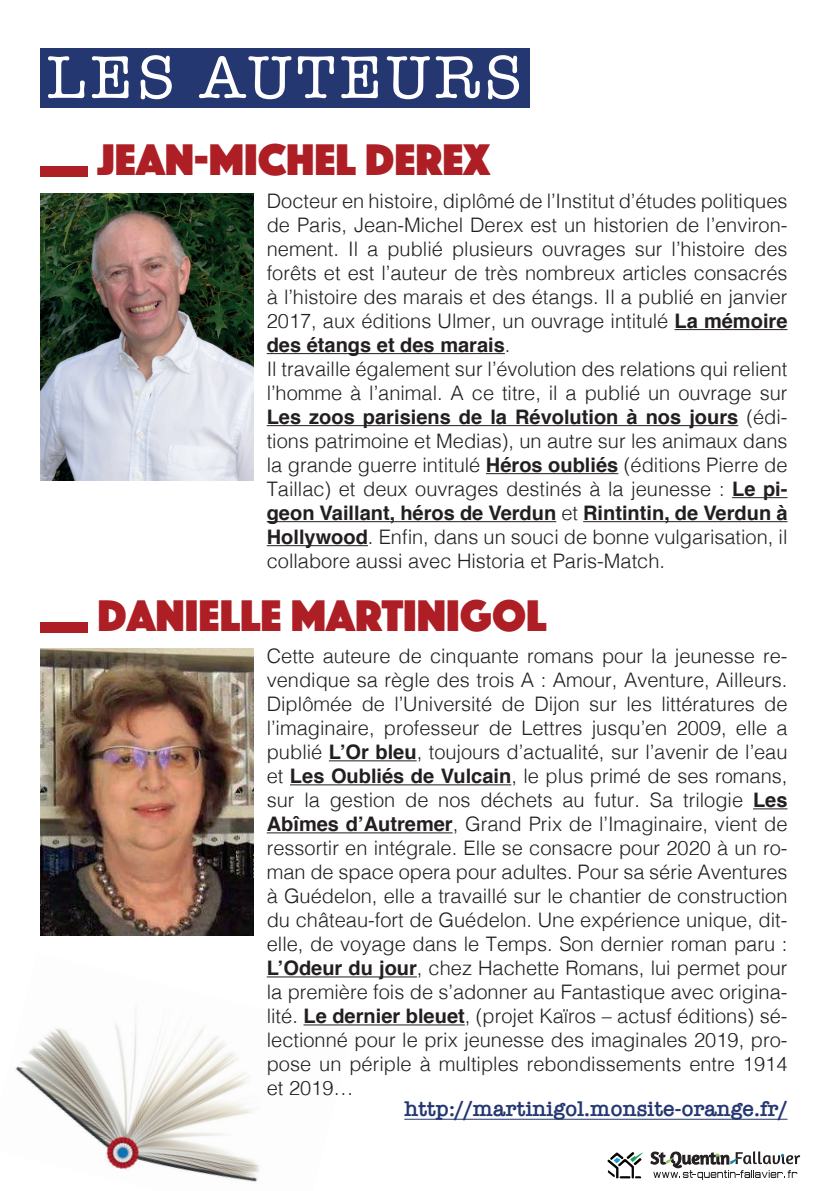
<style>
.page{position:relative;width:840px;height:1191px;background:#fff}
.page>*{position:absolute;margin:0;border:0;box-sizing:border-box;transform-origin:0 0}
.t1{font:62px "American Typewriter";letter-spacing:.07em;color:#fff}
.t2{font:46px "Phosphate Solid";color:#ae1e25}
.t3{font:600 22px "American Typewriter";color:#243771}
.t4{font:300 20px/24px "Helvetica";color:#231f20}
.s1{font-weight:700}
</style>
<div class="page">
<div style="left:40px;top:48px;width:489px;height:60px;background:#243771"></div>
<img style="left:15px;top:977px;width:337px;height:205px">
<svg style="left:607px;top:1152px;width:35px;height:26px"></svg>
<svg style="left:650px;top:1151px;width:149px;height:28px"></svg>
<div style="left:40px;top:167px;width:47px;height:10px;background:#ae1e25"></div>
<hr style="left:674px;top:329px;width:113px;height:1px;background:#231f20">
<hr style="left:266px;top:353px;width:238px;height:1px;background:#231f20">
<hr style="left:266px;top:425px;width:471px;height:1px;background:#231f20">
<hr style="left:485px;top:473px;width:133px;height:1px;background:#231f20">
<hr style="left:731px;top:497px;width:56px;height:1px;background:#231f20">
<hr style="left:266px;top:521px;width:290px;height:1px;background:#231f20">
<hr style="left:583px;top:521px;width:204px;height:1px;background:#231f20">
<hr style="left:266px;top:545px;width:102px;height:1px;background:#231f20">
<img style="left:40px;top:194px;width:213px;height:286px">
<div style="left:40px;top:622px;width:47px;height:10px;background:#ae1e25"></div>
<hr style="left:329px;top:760px;width:87px;height:1px;background:#231f20">
<hr style="left:290px;top:784px;width:221px;height:1px;background:#231f20">
<hr style="left:752px;top:808px;width:35px;height:1px;background:#231f20">
<hr style="left:266px;top:832px;width:186px;height:1px;background:#231f20">
<hr style="left:266px;top:976px;width:150px;height:1px;background:#231f20">
<hr style="left:303px;top:1024px;width:161px;height:1px;background:#231f20">
<img style="left:40px;top:649px;width:213px;height:287px">
<hr style="left:404px;top:1118px;width:383px;height:1px;background:#243771">
<h1 class="t1" style="left:47px;top:30px;width:477px">LES AUTEURS</h1>
<h2 class="t2" style="left:97px;top:127px;width:394px">JEAN-MICHEL DEREX</h2>
<p class="t4" style="left:266px;top:187px;width:522px">Docteur en histoire, diplômé de l’Institut d’études politiques de Paris, Jean-Michel Derex est un historien de l’environ&shy;nement. Il a publié plusieurs ouvrages sur l’histoire des forêts et est l’auteur de très nombreux articles consacrés à l’histoire des marais et des étangs. Il a publié en janvier 2017, aux éditions Ulmer, un ouvrage intitulé <span class="s1">La mémoire des étangs et des marais</span>.<br>Il travaille également sur l’évolution des relations qui relient l’homme à l’animal. A ce titre, il a publié un ouvrage sur <span class="s1">Les zoos parisiens de la Révolution à nos jours</span> (édi&shy;tions patrimoine et Medias), un autre sur les animaux dans la grande guerre intitulé <span class="s1">Héros oubliés</span> (éditions Pierre de Taillac) et deux ouvrages destinés à la jeunesse : <span class="s1">Le pi&shy;geon Vaillant, héros de Verdun</span> et <span class="s1">Rintintin, de Verdun à Hollywood</span>. Enfin, dans un souci de bonne vulgarisation, il collabore aussi avec Historia et Paris-Match.</p>
<h2 class="t2" style="left:97px;top:582px;width:450px">DANIELLE MARTINIGOL</h2>
<p class="t4" style="left:266px;top:643px;width:522px;text-align:justify">Cette auteure de cinquante romans pour la jeunesse re&shy;vendique sa règle des trois A : Amour, Aventure, Ailleurs.<br>Diplômée de l’Université de Dijon sur les littératures de l’imaginaire, professeur de Lettres jusqu’en 2009, elle a publié <span class="s1">L’Or bleu</span>, toujours d’actualité, sur l’avenir de l’eau et <span class="s1">Les Oubliés de Vulcain</span>, le plus primé de ses romans, sur la gestion de nos déchets au futur. Sa trilogie <span class="s1">Les Abîmes d’Autremer</span>, Grand Prix de l’Imaginaire, vient de ressortir en intégrale. Elle se consacre pour 2020 à un ro&shy;man de space opera pour adultes. Pour sa série Aventures à Guédelon, elle a travaillé sur le chantier de construction du château-fort de Guédelon. Une expérience unique, dit&shy;elle, de voyage dans le Temps. Son dernier roman paru :<br><span class="s1">L’Odeur du jour</span>, chez Hachette Romans, lui permet pour la première fois de s’adonner au Fantastique avec origina&shy;lité. <span class="s1">Le dernier bleuet</span>, (projet Kaïros – actusf éditions) sé&shy;lectionné pour le prix jeunesse des imaginales 2019, pro&shy;pose un périple à multiples rebondissements entre 1914 et 2019…</p>
<p class="t3" style="left:404px;top:1091px;width:384px">http://martinigol.monsite-orange.fr/</p>
</div>
